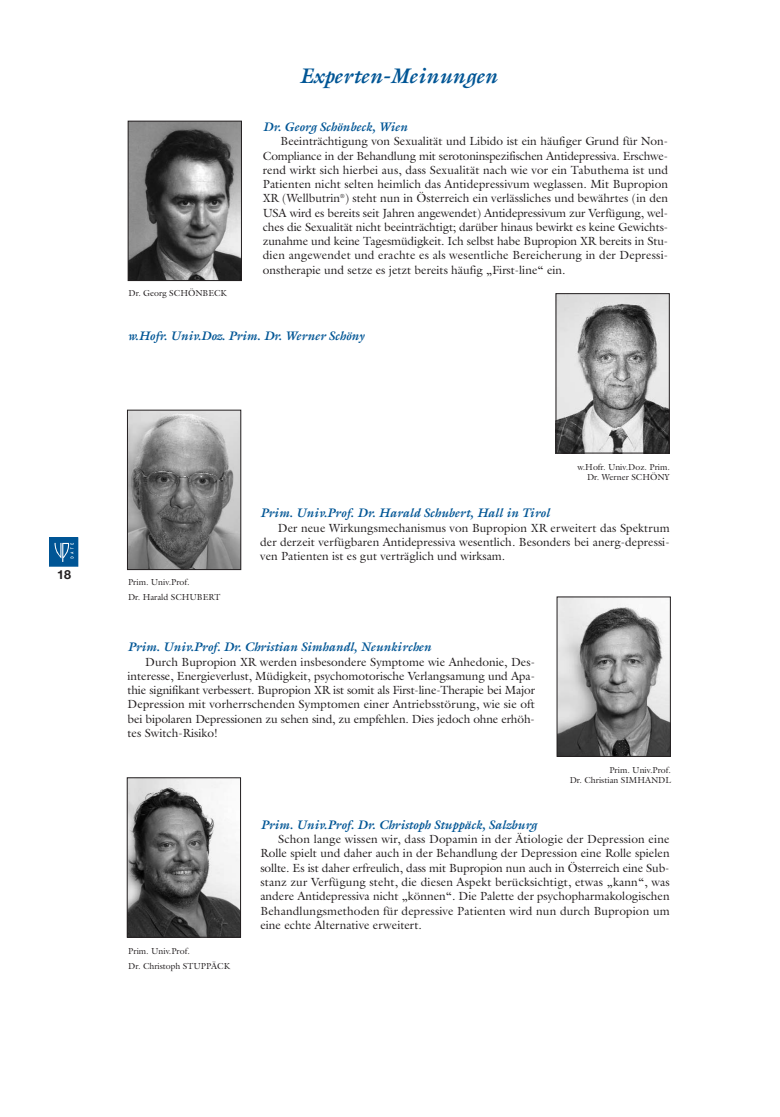
<style>
.page{position:relative;width:780px;height:1117px;background:#fff}
.page>*{position:absolute;margin:0;border:0;box-sizing:border-box;transform-origin:0 0}
.t1{font:italic 700 21.25px "Galliard";color:#005595}
.t2{font:italic 700 12.5px "Galliard";color:#005595}
.t3{font:700 12.5px "Helvetica Neue";color:#231f20}
.t4{font:11.88px/14.2px "Galliard";color:#231f20;text-align:justify}
.t5{font:8.75px/10.5px "Galliard";color:#231f20;text-align:right}
</style>
<div class="page">
<svg style="left:78px;top:537px;width:1px;height:29px"></svg>
<div style="left:49px;top:537px;width:29px;height:29px;background:#005595"></div>
<svg style="left:55px;top:542px;width:18px;height:20px"></svg>
<img style="left:559px;top:598px;width:109px;height:156px">
<div style="left:557px;top:596px;width:113px;height:160px;border:1px solid #231f20"></div>
<img style="left:558px;top:295px;width:109px;height:156px">
<div style="left:556px;top:293px;width:113px;height:160px;border:1px solid #231f20"></div>
<img style="left:129px;top:779px;width:109px;height:156px">
<div style="left:127px;top:777px;width:113px;height:160px;border:1px solid #231f20"></div>
<img style="left:130px;top:123px;width:109px;height:155px">
<div style="left:128px;top:121px;width:113px;height:159px;border:1px solid #231f20"></div>
<img style="left:129px;top:412px;width:110px;height:155px">
<div style="left:127px;top:410px;width:114px;height:159px;border:1px solid #231f20"></div>
<p class="t3" style="left:57px;top:570px;width:15px">18</p>
<h1 class="t1" style="left:299px;top:68px;width:200px">Experten-Meinungen</h1>
<p class="t5" style="left:128px;top:288px;width:100px">Dr. Georg SCHÖNBECK</p>
<p class="t2" style="left:263px;top:122px;width:146px">Dr. Georg Schönbeck, Wien</p>
<p class="t4" style="left:263px;top:135px;width:407px;text-indent:18px">Beeinträchtigung von Sexualität und Libido ist ein häufiger Grund für Non-Compliance in der Behandlung mit serotoninspezifischen Antidepressiva. Erschwe&shy;rend wirkt sich hierbei aus, dass Sexualität nach wie vor ein Tabuthema ist und Patienten nicht selten heimlich das Antidepressivum weglassen. Mit Bupropion XR (Wellbutrin<sup>®</sup>) steht nun in Österreich ein verlässliches und bewährtes (in den USA wird es bereits seit Jahren angewendet) Antidepressivum zur Verfügung, wel&shy;ches die Sexualität nicht beeinträchtigt; darüber hinaus bewirkt es keine Gewichts&shy;zunahme und keine Tagesmüdigkeit. Ich selbst habe Bupropion XR bereits in Stu&shy;dien angewendet und erachte es als wesentliche Bereicherung in der Depressi&shy;onstherapie und setze es jetzt bereits häufig „First-line“ ein.</p>
<p class="t2" style="left:128px;top:331px;width:238px">w.Hofr. Univ.Doz. Prim. Dr. Werner Schöny</p>
<p class="t5" style="left:577px;top:462px;width:94px">w.Hofr. Univ.Doz. Prim.<br>Dr. Werner SCHÖNY</p>
<p class="t5" style="left:128px;top:575px;width:94px;line-height:15px;text-align:left">Prim. Univ.Prof.<br>Dr. Harald SCHUBERT</p>
<p class="t2" style="left:260px;top:508px;width:291px">Prim. Univ.Prof. Dr. Harald Schubert, Hall in Tirol</p>
<p class="t4" style="left:260px;top:521px;width:411px;text-indent:18px">Der neue Wirkungsmechanismus von Bupropion XR erweitert das Spektrum der derzeit verfügbaren Antidepressiva wesentlich. Besonders bei anerg-depressi&shy;ven Patienten ist es gut verträglich und wirksam.</p>
<p class="t2" style="left:128px;top:641px;width:305px">Prim. Univ.Prof. Dr. Christian Simhandl, Neunkirchen</p>
<p class="t4" style="left:128px;top:655px;width:409px;text-indent:18px">Durch Bupropion XR werden insbesondere Symptome wie Anhedonie, Des&shy;interesse, Energieverlust, Müdigkeit, psychomotorische Verlangsamung und Apa&shy;thie signifikant verbessert. Bupropion XR ist somit als First-line-Therapie bei Major Depression mit vorherrschenden Symptomen einer Antriebsstörung, wie sie oft bei bipolaren Depressionen zu sehen sind, zu empfehlen. Dies jedoch ohne erhöh&shy;tes Switch-Risiko!</p>
<p class="t5" style="left:569px;top:765px;width:103px">Prim. Univ.Prof.<br>Dr. Christian SIMHANDL</p>
<p class="t5" style="left:128px;top:944px;width:103px;line-height:15px;text-align:left">Prim. Univ.Prof.<br>Dr. Christoph STUPPÄCK</p>
<p class="t2" style="left:260px;top:819px;width:278px">Prim. Univ.Prof. Dr. Christoph Stuppäck, Salzburg</p>
<p class="t4" style="left:260px;top:833px;width:411px;text-indent:18px">Schon lange wissen wir, dass Dopamin in der Ätiologie der Depression eine Rolle spielt und daher auch in der Behandlung der Depression eine Rolle spielen sollte. Es ist daher erfreulich, dass mit Bupropion nun auch in Österreich eine Sub&shy;stanz zur Verfügung steht, die diesen Aspekt berücksichtigt, etwas „kann“, was andere Antidepressiva nicht „können“. Die Palette der psychopharmakologischen Behandlungsmethoden für depressive Patienten wird nun durch Bupropion um eine echte Alternative erweitert.</p>
</div>
